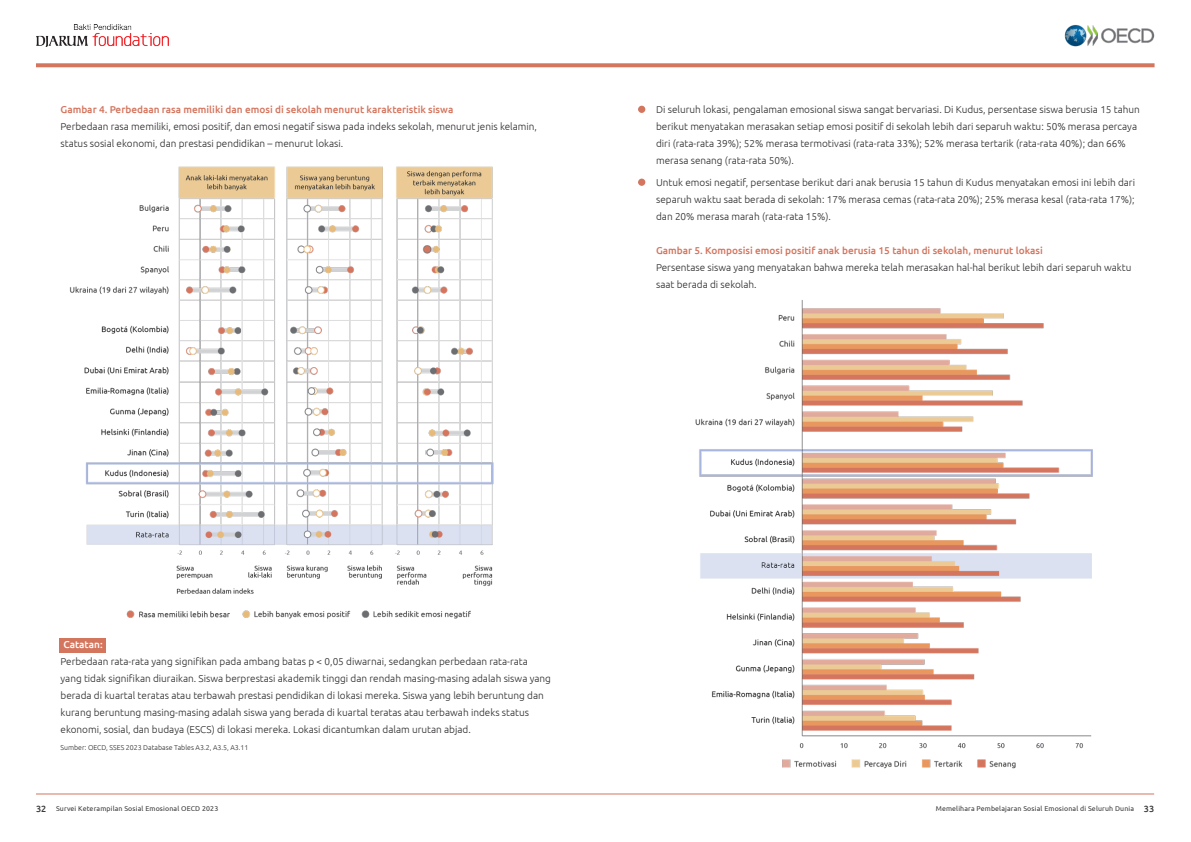
<style>
.page{position:relative;width:1191px;height:842px;background:#fff}
.page>*{position:absolute;margin:0;border:0;box-sizing:border-box;transform-origin:0 0}
.t1{font:300 10px/17px "Ubuntu";color:#2c2a2c}
.t2{font:500 10px "Ubuntu";color:#d4755e}
.t3{font:500 10px "Ubuntu";color:#fff}
.t4{font:7px "Ubuntu";letter-spacing:.02em;color:#3b383a}
.t5{font:300 7px "Ubuntu";color:#2c2a2c}
.s1{font-weight:500;font-size:9px}
</style>
<div class="page">
<img style="left:1064px;top:25px;width:90px;height:22px">
<img style="left:36px;top:24px;width:133px;height:22px">
<svg style="left:36px;top:63px;width:1118px;height:4px;background:#d77f69"></svg>
<hr style="left:36px;top:794px;width:1118px;height:1px;background:#d4755e">
<div style="left:60px;top:638px;width:46px;height:14px;background:#d4755e"></div>
<img style="left:69px;top:166px;width:425px;height:453px">
<img style="left:695px;top:300px;width:398px;height:469px">
<div style="left:638px;top:106px;width:7px;height:7px;background:#d4755e;border-radius:50%"></div>
<div style="left:638px;top:179px;width:7px;height:7px;background:#d4755e;border-radius:50%"></div>
<p class="t2" style="left:61px;top:103px;width:394px">Gambar 4. Perbedaan rasa memiliki dan emosi di sekolah menurut karakteristik siswa</p>
<p class="t1" style="left:61px;top:117px;width:478px">Perbedaan rasa memiliki, emosi positif, dan emosi negatif siswa pada indeks sekolah, menurut jenis kelamin, status sosial ekonomi, dan prestasi pendidikan – menurut lokasi.</p>
<p class="t1" style="left:656px;top:100px;width:485px;text-indent:-18px">• Di seluruh lokasi, pengalaman emosional siswa sangat bervariasi. Di Kudus, persentase siswa berusia 15 tahun berikut menyatakan merasakan setiap emosi positif di sekolah lebih dari separuh waktu: 50% merasa percaya diri (rata-rata 39%); 52% merasa termotivasi (rata-rata 33%); 52% merasa tertarik (rata-rata 40%); dan 66% merasa senang (rata-rata 50%).</p>
<p class="t1" style="left:656px;top:174px;width:480px;text-align:justify;text-indent:-18px">• Untuk emosi negatif, persentase berikut dari anak berusia 15 tahun di Kudus menyatakan emosi ini lebih dari separuh waktu saat berada di sekolah: 17% merasa cemas (rata-rata 20%); 25% merasa kesal (rata-rata 17%); dan 20% merasa marah (rata-rata 15%).</p>
<p class="t2" style="left:656px;top:244px;width:388px">Gambar 5. Komposisi emosi positif anak berusia 15 tahun di sekolah, menurut lokasi</p>
<p class="t1" style="left:656px;top:259px;width:477px">Persentase siswa yang menyatakan bahwa mereka telah merasakan hal-hal berikut lebih dari separuh waktu saat berada di sekolah.</p>
<p class="t3" style="left:63px;top:639px;width:41px">Catatan:</p>
<p class="t1" style="left:61px;top:653px;width:492px">Perbedaan rata-rata yang signifikan pada ambang batas p &lt; 0,05 diwarnai, sedangkan perbedaan rata-rata yang tidak signifikan diuraikan. Siswa berprestasi akademik tinggi dan rendah masing-masing adalah siswa yang berada di kuartal teratas atau terbawah prestasi pendidikan di lokasi mereka. Siswa yang lebih beruntung dan kurang beruntung masing-masing adalah siswa yang berada di kuartal teratas atau terbawah indeks status ekonomi, sosial, dan budaya (ESCS) di lokasi mereka. Lokasi dicantumkan dalam urutan abjad.</p>
<p class="t5" style="left:61px;top:744px;width:189px">Sumber: OECD, SSES 2023 Database Tables A3.2, A3.5, A3.11</p>
<p class="t4" style="left:36px;top:805px;width:184px"><span class="s1">32</span> Survei Keterampilan Sosial Emosional OECD 2023</p>
<p class="t4" style="left:935px;top:805px;width:220px">Memelihara Pembelajaran Sosial Emosional di Seluruh Dunia <span class="s1">33</span></p>
</div>
